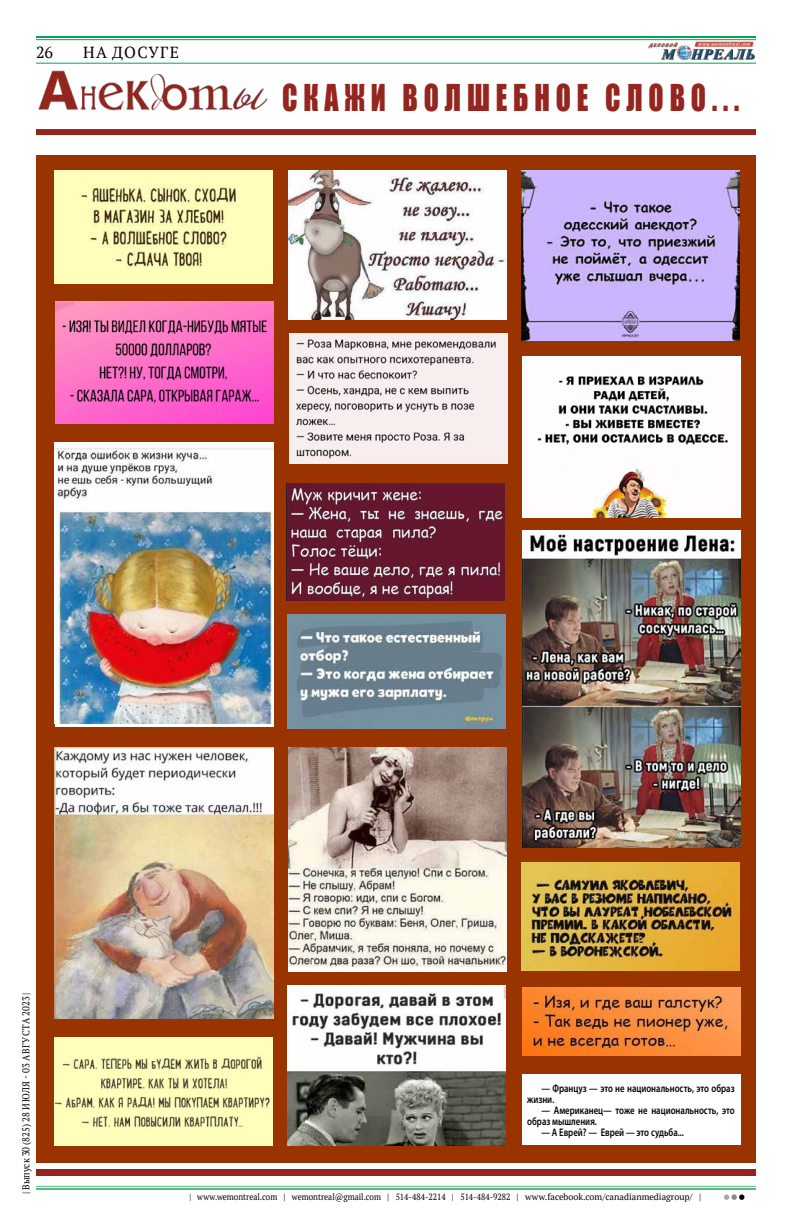
<style>
.page{position:relative;width:792px;height:1224px;background:#fff}
.page>*{position:absolute;margin:0;border:0;box-sizing:border-box;transform-origin:0 0}
.t1{font:34px "Impact";letter-spacing:.21em;color:#94261f;scale:.82 1}
.t2{font:16px "PT Serif";letter-spacing:.08em;color:#000}
.t3{font:600 11px/11px "Myriad Pro";color:#000;scale:.79 1}
.t4{font:10px "PT Serif";color:#000;scale:.9 1}
.t5{font:9px "PT Serif";color:#000;scale:.9 1}
</style>
<div class="page">
<hr style="left:791px;top:0;width:1px;height:1224px;background:#f9fbf8">
<img style="left:648px;top:41px;width:107px;height:20px">
<hr style="left:36px;top:63px;width:720px;height:1px;background:#00a651">
<hr style="left:36px;top:1186px;width:720px;height:1px;background:#57bd84">
<hr style="left:36px;top:1188px;width:720px;height:2px;background:#57bd84">
<hr style="left:36px;top:36px;width:720px;height:2px;background:#00a651">
<hr style="left:36px;top:39px;width:720px;height:1px;background:#00a651">
<svg style="left:724px;top:1194px;width:20px;height:6px"></svg>
<div style="left:36px;top:155px;width:720px;height:1008px;background:#930"></div>
<img style="left:38px;top:70px;width:230px;height:41px">
<div style="left:36px;top:1169px;width:720px;height:7px;background:#94251e"></div>
<div style="left:36px;top:129px;width:720px;height:6px;background:#94251e"></div>
<img style="left:55px;top:170px;width:218px;height:114px">
<img style="left:56px;top:301px;width:218px;height:123px">
<img style="left:55px;top:443px;width:218px;height:281px">
<img style="left:55px;top:747px;width:218px;height:272px">
<img style="left:288px;top:170px;width:218px;height:149px">
<img style="left:54px;top:1037px;width:219px;height:109px">
<img style="left:289px;top:333px;width:218px;height:131px">
<img style="left:286px;top:484px;width:219px;height:116px">
<img style="left:287px;top:614px;width:219px;height:115px">
<img style="left:522px;top:531px;width:218px;height:317px">
<img style="left:521px;top:170px;width:218px;height:171px">
<img style="left:523px;top:357px;width:218px;height:161px">
<img style="left:522px;top:862px;width:218px;height:109px">
<img style="left:289px;top:748px;width:218px;height:224px">
<img style="left:522px;top:987px;width:218px;height:68px">
<div style="left:522px;top:1075px;width:218px;height:70px;background:#fff"></div>
<img style="left:287px;top:985px;width:219px;height:160px">
<h2 class="t2" style="left:36px;top:42px;width:19px">26</h2>
<h2 class="t2" style="left:83px;top:42px;width:97px">НА ДОСУГЕ</h2>
<h1 class="t1" style="left:282px;top:71px;width:559px">СКАЖИ ВОЛШЕБНОЕ СЛОВО...</h1>
<p class="t4" style="left:20px;top:1194px;width:226px;rotate:-90deg">| Выпуск 30 (825) 28 ИЮЛЯ - 03 АВГУСТА 2023 |</p>
<p class="t3" style="left:527px;top:1082px;width:264px;text-indent:14px">— Француз — это не национальность, это образ жизни.</p>
<p class="t3" style="left:527px;top:1104px;width:264px;text-indent:14px">— Американец— тоже не национальность, это образ мышления.</p>
<p class="t3" style="left:541px;top:1126px;width:182px">— А Еврей? — Еврей — это судьба...</p>
<p class="t5" style="left:190px;top:1191px;width:570px">| www.wemontreal.com | wemontreal@gmail.com | 514-484-2214 | 514-484-9282 | www.facebook.com/canadianmediagroup/ |</p>
</div>
